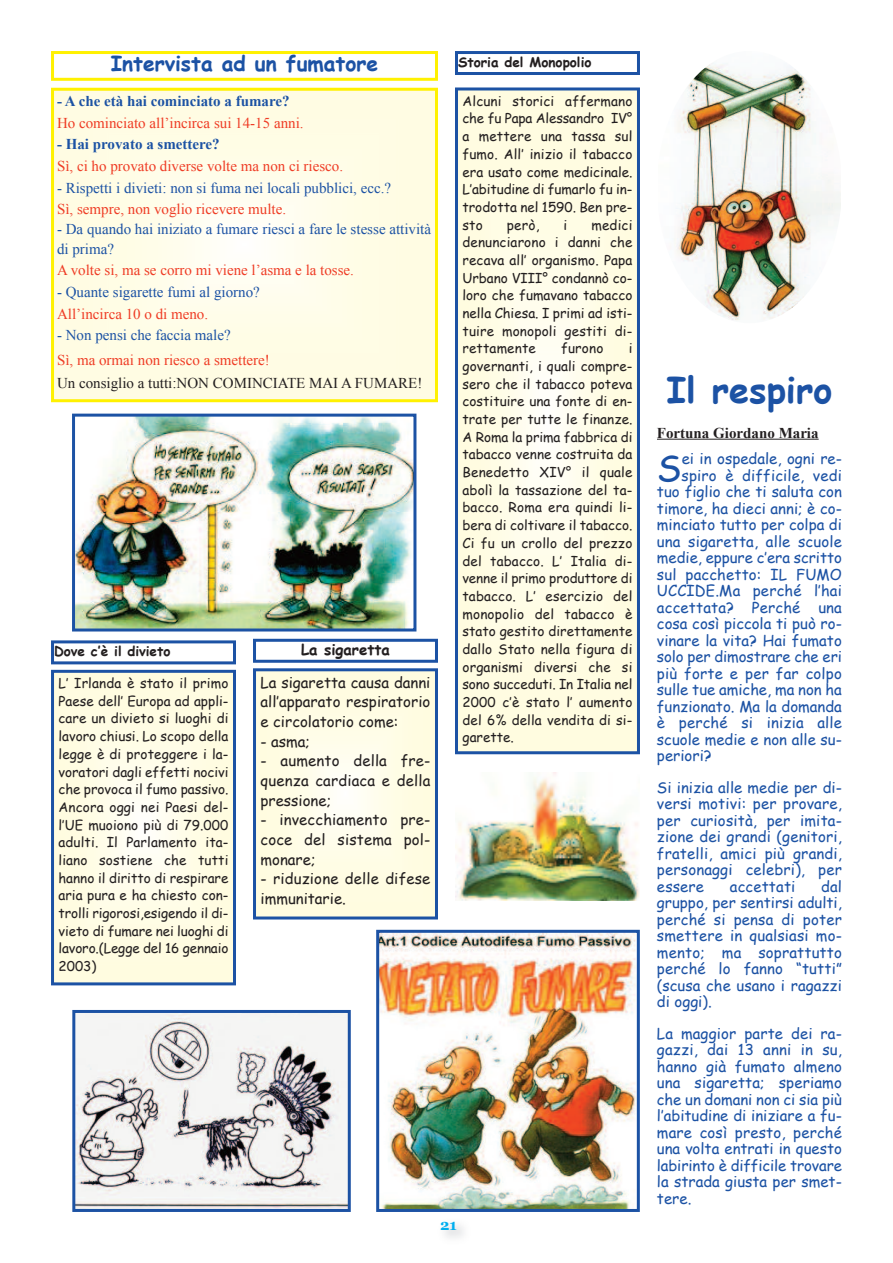
<style>
.page{position:relative;width:893px;height:1263px;background:#fff}
.page>*{position:absolute;margin:0;border:0;box-sizing:border-box;transform-origin:0 0}
.t1{font:700 36px "Comic Sans MS";color:#1c52a4}
.t2{font:35.7px "Comic Sans MS";color:#1c52a4}
.t3{font:700 21px "Comic Sans MS";color:#1c52a4}
.t4{font:15px/16.5px "Comic Sans MS";color:#1c52a4;text-align:justify}
.t5{font:15px "Times New Roman";color:#ef3c25}
.t6{font:15px/19.6px "Comic Sans MS";letter-spacing:.01em;color:#231f20;text-align:justify}
.t7{font:15px/20.1px "Times New Roman";color:#1c52a4}
.t8{font:700 15px "Times New Roman";color:#1c52a4}
.t9{font:15px "Times New Roman";color:#231f20}
.t10{font:700 15px "Times New Roman";color:#231f20}
.t11{font:700 15px "Comic Sans MS";color:#231f20}
.t12{font:700 15px "Georgia";color:#00aeef}
.t13{font:13.5px/17.7px "Comic Sans MS";color:#231f20;text-align:justify}
.t14{font:700 13.5px "Comic Sans MS";color:#231f20}
</style>
<div class="page">
<div style="left:51px;top:88px;width:387px;height:314px;border:3px solid #fff101"></div>
<div style="left:51px;top:51px;width:387px;height:30px;border:3px solid #fff101"></div>
<div style="left:253px;top:639px;width:185px;height:24px;border:3px solid #1c52a4"></div>
<div style="left:253px;top:668px;width:185px;height:251px;border:3px solid #1c52a4"></div>
<div style="left:455px;top:51px;width:185px;height:24px;border:3px solid #1c52a4"></div>
<div style="left:455px;top:87px;width:185px;height:667px;border:3px solid #1c52a4"></div>
<div style="left:51px;top:640px;width:185px;height:24px;border:3px solid #1c52a4"></div>
<div style="left:51px;top:670px;width:185px;height:315px;border:3px solid #1c52a4"></div>
<img style="left:380px;top:934px;width:256px;height:274px">
<div style="left:376px;top:930px;width:264px;height:282px;border:3px solid #1c52a4"></div>
<img style="left:76px;top:418px;width:336px;height:209px">
<div style="left:72px;top:414px;width:344px;height:217px;border:3px solid #1c52a4"></div>
<img style="left:658px;top:51px;width:182px;height:272px;border-radius:50%">
<img style="left:455px;top:772px;width:185px;height:128px">
<img style="left:76px;top:1014px;width:271px;height:194px">
<div style="left:72px;top:1010px;width:279px;height:202px;border:3px solid #1c52a4"></div>
<hr style="left:657px;top:439px;width:162px;height:1px;background:#231f20">
<h3 class="t3" style="left:111px;top:48px;width:269px">Intervista ad un fumatore</h3>
<p class="t8" style="left:57px;top:93px;width:234px">- A che età hai cominciato a fumare?</p>
<p class="t5" style="left:57px;top:114px;width:248px">Ho cominciato all’incirca sui 14-15 anni.</p>
<p class="t8" style="left:57px;top:136px;width:164px">- Hai provato a smettere?</p>
<p class="t5" style="left:57px;top:158px;width:288px">Sì, ci ho provato diverse volte ma non ci riesco.</p>
<p class="t7" style="left:57px;top:177px;width:336px">- Rispetti i divieti: non si fuma nei locali pubblici, ecc.?</p>
<p class="t5" style="left:57px;top:201px;width:231px">Sì, sempre, non voglio ricevere multe.</p>
<p class="t7" style="left:57px;top:219px;width:376px">- Da quando hai iniziato a fumare riesci a fare le stesse attività di prima?</p>
<p class="t5" style="left:57px;top:262px;width:299px">A volte si, ma se corro mi viene l’asma e la tosse.</p>
<p class="t7" style="left:57px;top:282px;width:204px">- Quante sigarette fumi al giorno?</p>
<p class="t5" style="left:57px;top:305px;width:153px">All’incirca 10 o di meno.</p>
<p class="t7" style="left:57px;top:324px;width:175px">- Non pensi che faccia male?</p>
<p class="t5" style="left:57px;top:352px;width:214px">Sì, ma ormai non riesco a smettere!</p>
<p class="t9" style="left:57px;top:374px;width:367px">Un consiglio a tutti:NON COMINCIATE MAI A FUMARE!</p>
<p class="t14" style="left:54px;top:641px;width:118px">Dove c’è il divieto</p>
<p class="t13" style="left:59px;top:674px;width:171px">L’ Irlanda è stato il primo Paese dell’ Europa ad appli&shy;care un divieto si luoghi di lavoro chiusi. Lo scopo della legge è di proteggere i la&shy;voratori dagli effetti nocivi che provoca il fumo passivo.<br>Ancora oggi nei Paesi del&shy;l’UE muoiono più di 79.000 adulti. Il Parlamento ita&shy;liano sostiene che tutti hanno il diritto di respirare aria pura e ha chiesto con&shy;trolli rigorosi,esigendo il di&shy;vieto di fumare nei luoghi di lavoro.(Legge del 16 gennaio 2003)</p>
<p class="t11" style="left:301px;top:638px;width:90px">La sigaretta</p>
<p class="t6" style="left:260px;top:672px;width:171px">La sigaretta causa danni all’apparato respiratorio e circolatorio come:</p>
<p class="t6" style="left:260px;top:731px;width:51px">- asma;</p>
<p class="t6" style="left:260px;top:750px;width:171px">- aumento della fre&shy;quenza cardiaca e della pressione;</p>
<p class="t6" style="left:260px;top:809px;width:171px">- invecchiamento pre&shy;coce del sistema pol&shy;monare;</p>
<p class="t6" style="left:260px;top:868px;width:171px">- riduzione delle difese immunitarie.</p>
<p class="t14" style="left:458px;top:52px;width:135px">Storia del Monopolio</p>
<p class="t13" style="left:462px;top:91px;width:171px">Alcuni storici affermano che fu Papa Alessandro IV° a mettere una tassa sul fumo. All’ inizio il tabacco era usato come medicinale.<br>L’abitudine di fumarlo fu in&shy;trodotta nel 1590. Ben pre&shy;sto</p>
<p class="t13" style="left:507px;top:215px;width:34px">però,</p>
<p class="t13" style="left:564px;top:215px;width:5px">i</p>
<p class="t13" style="left:462px;top:215px;width:171px;text-indent:129px">medici denunciarono i danni che recava all’ organismo. Papa Urbano VIII° condannò co&shy;loro che fumavano tabacco nella Chiesa. I primi ad isti&shy;tuire monopoli gestiti di&shy;rettamente</p>
<p class="t13" style="left:561px;top:339px;width:44px">furono</p>
<p class="t13" style="left:462px;top:339px;width:171px;text-indent:166px">i governanti, i quali compre&shy;sero che il tabacco poteva costituire una fonte di en&shy;trate per tutte le finanze.<br>A Roma la prima fabbrica di tabacco venne costruita da Benedetto XIV° il quale abolì la tassazione del ta&shy;bacco. Roma era quindi li&shy;bera di coltivare il tabacco.<br>Ci fu un crollo del prezzo del tabacco. L’ Italia di&shy;venne il primo produttore di tabacco. L’ esercizio del monopolio del tabacco è stato gestito direttamente dallo Stato nella figura di organismi diversi che si sono succeduti. In Italia nel 2000 c’è stato l’ aumento del 6% della vendita di si&shy;garette.</p>
<p class="t12" style="left:440px;top:1216px;width:18px">21</p>
<h1 class="t1" style="left:667px;top:363px;width:167px">Il respiro</h1>
<p class="t10" style="left:657px;top:424px;width:163px">Fortuna Giordano Maria</p>
<h2 class="t2" style="left:657px;top:441px;width:26px">S</h2>
<p class="t4" style="left:682px;top:450px;width:162px">ei in ospedale, ogni re-</p>
<p class="t4" style="left:681px;top:466px;width:162px">spiro è difficile, vedi</p>
<p class="t4" style="left:657px;top:483px;width:186px">tuo figlio che ti saluta con</p>
<p class="t4" style="left:657px;top:499px;width:186px">timore, ha dieci anni; è co-</p>
<p class="t4" style="left:657px;top:516px;width:186px">minciato tutto per colpa di</p>
<p class="t4" style="left:657px;top:532px;width:186px">una sigaretta, alle scuole</p>
<p class="t4" style="left:657px;top:549px;width:186px">medie, eppure c’era scritto</p>
<p class="t4" style="left:657px;top:565px;width:186px">sul pacchetto: IL FUMO</p>
<p class="t4" style="left:657px;top:582px;width:186px">UCCIDE.Ma perché l’hai</p>
<p class="t4" style="left:657px;top:598px;width:186px">accettata? Perché una</p>
<p class="t4" style="left:657px;top:615px;width:186px">cosa così piccola ti può ro-</p>
<p class="t4" style="left:657px;top:631px;width:186px">vinare la vita? Hai fumato</p>
<p class="t4" style="left:657px;top:648px;width:186px">solo per dimostrare che eri</p>
<p class="t4" style="left:657px;top:664px;width:186px">più forte e per far colpo</p>
<p class="t4" style="left:657px;top:681px;width:186px">sulle tue amiche, ma non ha</p>
<p class="t4" style="left:657px;top:697px;width:186px">funzionato. Ma la domanda</p>
<p class="t4" style="left:657px;top:714px;width:186px">è perché si inizia alle</p>
<p class="t4" style="left:657px;top:730px;width:186px">scuole medie e non alle su-</p>
<p class="t4" style="left:657px;top:747px;width:56px">periori?</p>
<p class="t4" style="left:657px;top:778px;width:186px">Si inizia alle medie per di&shy;versi motivi: per provare, per curiosità, per imita&shy;zione dei grandi (genitori, fratelli, amici più grandi, personaggi celebri), per essere</p>
<p class="t4" style="left:657px;top:877px;width:186px;text-indent:164px">dal gruppo, per sentirsi adulti, perché si pensa di poter smettere in qualsiasi mo&shy;mento; ma soprattutto perché lo fanno “tutti” (scusa che usano i ragazzi di oggi).</p>
<p class="t4" style="left:657px;top:1024px;width:186px">La maggior parte dei ra&shy;gazzi, dai 13 anni in su, hanno già fumato almeno una sigaretta; speriamo che un domani non ci sia più l’abitudine di iniziare a fu&shy;mare così presto, perché una volta entrati in questo labirinto è difficile trovare la strada giusta per smet&shy;tere.</p>
<p class="t4" style="left:730px;top:877px;width:67px">accettati</p>
</div>
